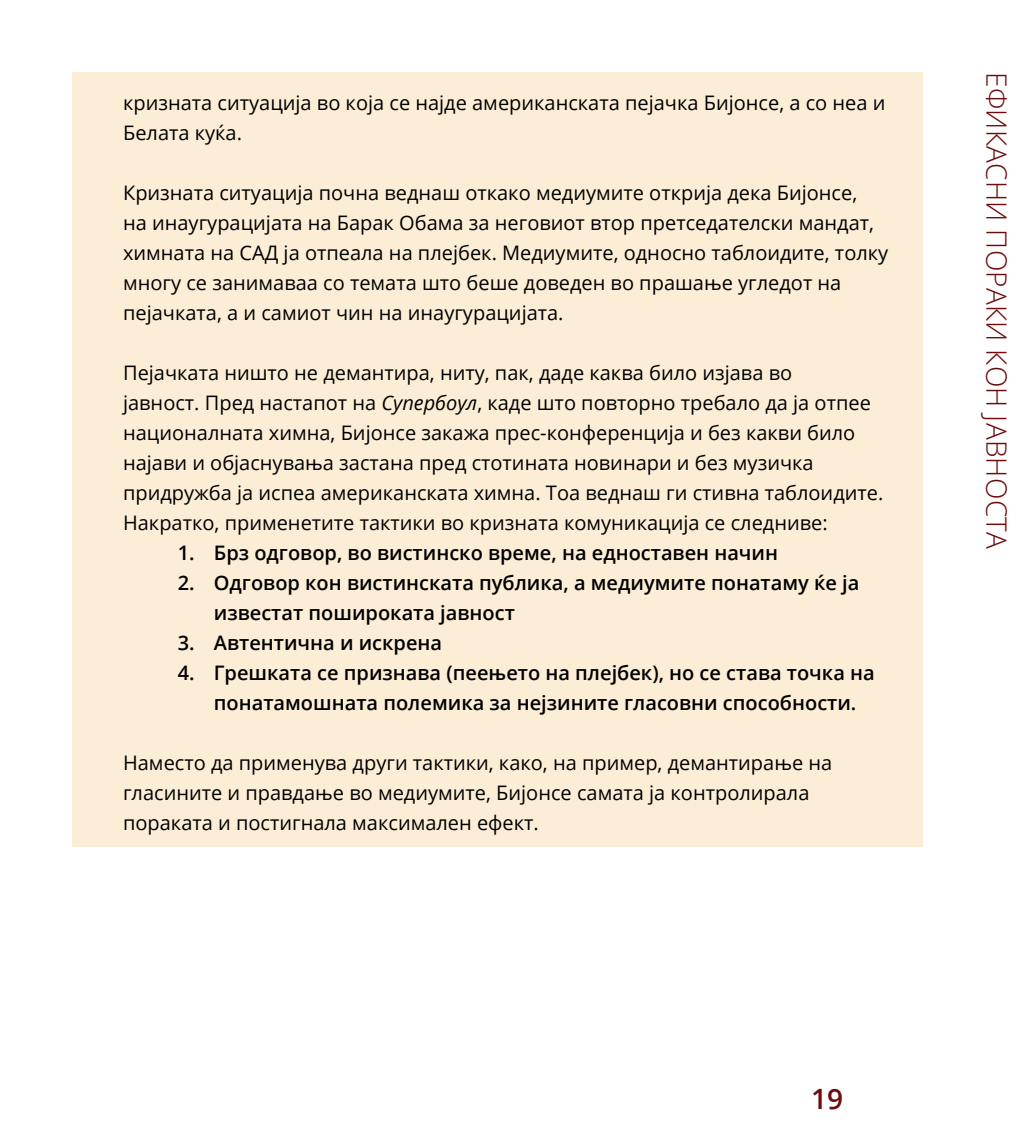
<style>
.page{position:relative;width:1021px;height:1134px;background:#fff}
.page>*{position:absolute;margin:0;border:0;box-sizing:border-box;transform-origin:0 0}
.t1{font:300 28px "Open Sans";letter-spacing:.01em;color:#6c0c0d}
.t2{font:600 28px "Open Sans";color:#6c0c0d}
.t3{font:20px/30px "Open Sans";color:#000}
.t4{font:600 20px/30px "Open Sans";color:#000}
.s1{font-style:italic}
</style>
<div class="page">
<div style="left:72px;top:72px;width:850px;height:774px;background:#fceed6"></div>
<p class="t3" style="left:123px;top:87px;width:764px">кризната ситуација во која се најде американската пејачка Бијонсе, а со неа и<br>Белата куќа.</p>
<p class="t3" style="left:123px;top:177px;width:766px">Кризната ситуација почна веднаш откако медиумите открија дека Бијонсе,<br>на инаугурацијата на Барак Обама за неговиот втор претседателски мандат, химната на САД ја отпеала на плејбек. Медиумите, односно таблоидите, толку многу се занимаваа со темата што беше доведен во прашање угледот на пејачката, а и самиот чин на инаугурацијата.</p>
<p class="t3" style="left:123px;top:357px;width:761px">Пејачката ништо не демантира, ниту, пак, даде каква било изјава во<br>јавност. Пред настапот на <span class="s1">Супербоул</span>, каде што повторно требало да ја отпее националната химна, Бијонсе закажа прес-конференција и без какви било најави и објаснувања застана пред стотината новинари и без музичка придружба ја испеа американската химна. Тоа веднаш ги стивна таблоидите.<br>Накратко, применетите тактики во кризната комуникација се следниве:</p>
<p class="t4" style="left:178px;top:537px;width:602px">1. Брз одговор, во вистинско време, на едноставен начин</p>
<p class="t4" style="left:214px;top:567px;width:647px;text-indent:-36px">2. Одговор кон вистинската публика, а медиумите понатаму ќе ја известат пошироката јавност</p>
<p class="t4" style="left:178px;top:627px;width:266px">3. Автентична и искрена</p>
<p class="t4" style="left:214px;top:657px;width:662px;text-indent:-36px">4. Грешката се признава (пеењето на плејбек), но се става точка на понатамошната полемика за нејзините гласовни способности.</p>
<p class="t3" style="left:123px;top:747px;width:710px">Наместо да применува други тактики, како, на пример, демантирање на гласините и правдање во медиумите, Бијонсе самата ја контролирала пораката и постигнала максимален ефект.</p>
<p class="t1" style="left:1015px;top:72px;width:478px;rotate:90deg">ЕФИКАСНИ ПОРАКИ КОН ЈАВНОСТА</p>
<p class="t2" style="left:811px;top:1080px;width:33px">19</p>
</div>
